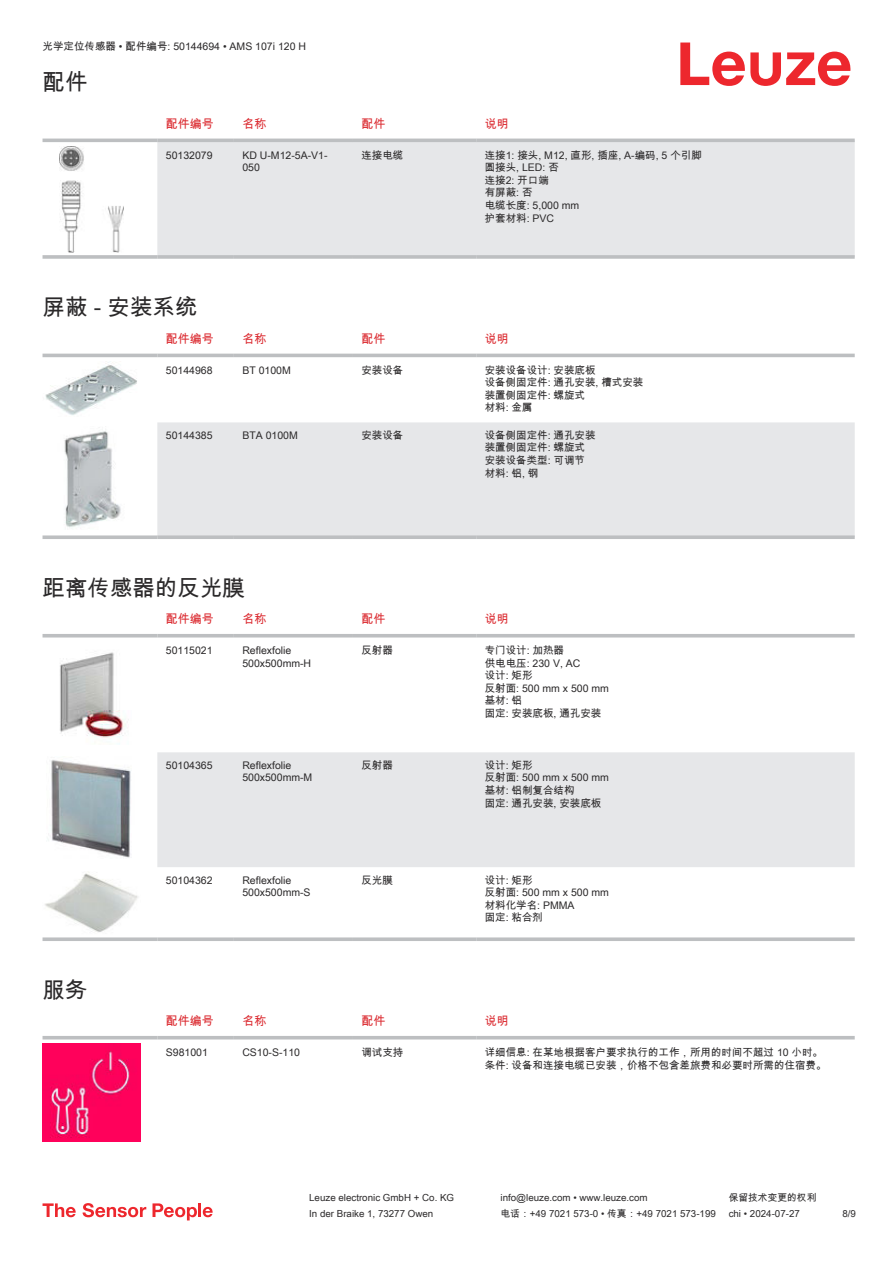
<style>
.page{position:relative;width:893px;height:1263px;background:#fff}
.page>*{position:absolute;margin:0;border:0;box-sizing:border-box;transform-origin:0 0}
.t1{font:22.5px "Arial Unicode MS";color:#2b292a}
.t2{font:12px "Arial Unicode MS";color:#db2a30}
.t3{font:10.5px/12.6px "Arial Unicode MS";color:#2b292a}
.t4{font:9.75px "Arial Unicode MS";color:#2b292a}
</style>
<div class="page">
<svg style="left:680px;top:43px;width:170px;height:43px"></svg>
<svg style="left:43px;top:138px;width:812px;height:1px"></svg>
<div style="left:157px;top:142px;width:698px;height:113px;background:#e6e7e9"></div>
<hr style="left:43px;top:139px;width:114px;height:3px;background:#bdbfc1">
<hr style="left:157px;top:139px;width:77px;height:3px;background:#bdbfc1">
<hr style="left:234px;top:139px;width:119px;height:3px;background:#bdbfc1">
<hr style="left:353px;top:139px;width:123px;height:3px;background:#bdbfc1">
<hr style="left:476px;top:139px;width:379px;height:3px;background:#bdbfc1">
<svg style="left:43px;top:255px;width:114px;height:4px"></svg>
<hr style="left:157px;top:255px;width:77px;height:4px;background:#bdbfc1">
<svg style="left:234px;top:255px;width:119px;height:4px"></svg>
<svg style="left:353px;top:255px;width:123px;height:4px"></svg>
<hr style="left:476px;top:255px;width:379px;height:4px;background:#bdbfc1">
<img style="left:59px;top:146px;width:65px;height:107px">
<svg style="left:43px;top:353px;width:812px;height:5px;fill:#efeff0"></svg>
<div style="left:157px;top:422px;width:698px;height:113px;background:#e6e7e9"></div>
<hr style="left:43px;top:354px;width:114px;height:3px;background:#bdbfc1">
<hr style="left:157px;top:354px;width:77px;height:3px;background:#bdbfc1">
<hr style="left:234px;top:354px;width:119px;height:3px;background:#bdbfc1">
<hr style="left:353px;top:354px;width:123px;height:3px;background:#bdbfc1">
<hr style="left:476px;top:354px;width:379px;height:3px;background:#bdbfc1">
<svg style="left:43px;top:535px;width:114px;height:4px"></svg>
<svg style="left:157px;top:535px;width:77px;height:4px"></svg>
<svg style="left:234px;top:535px;width:119px;height:4px"></svg>
<svg style="left:353px;top:535px;width:123px;height:4px"></svg>
<svg style="left:476px;top:535px;width:379px;height:4px;background:#c1c3c5"></svg>
<img style="left:45px;top:362px;width:92px;height:53px">
<img style="left:64px;top:431px;width:57px;height:97px">
<div style="left:157px;top:752px;width:698px;height:115px;background:#e6e7e9"></div>
<hr style="left:43px;top:634px;width:114px;height:3px;background:#bdbfc1">
<hr style="left:157px;top:634px;width:77px;height:3px;background:#bdbfc1">
<hr style="left:234px;top:634px;width:119px;height:3px;background:#bdbfc1">
<hr style="left:353px;top:634px;width:123px;height:3px;background:#bdbfc1">
<hr style="left:476px;top:634px;width:379px;height:3px;background:#bdbfc1">
<svg style="left:43px;top:937px;width:114px;height:4px"></svg>
<svg style="left:157px;top:937px;width:77px;height:4px"></svg>
<svg style="left:234px;top:937px;width:119px;height:4px"></svg>
<svg style="left:353px;top:937px;width:123px;height:4px"></svg>
<svg style="left:476px;top:937px;width:379px;height:4px;background:#c4c6c8"></svg>
<img style="left:60px;top:652px;width:69px;height:93px">
<img style="left:48px;top:760px;width:83px;height:98px">
<img style="left:45px;top:872px;width:93px;height:60px">
<svg style="left:43px;top:1039px;width:812px;height:103px"></svg>
<hr style="left:43px;top:1036px;width:114px;height:3px;background:#bdbfc1">
<hr style="left:157px;top:1036px;width:77px;height:3px;background:#bdbfc1">
<hr style="left:234px;top:1036px;width:119px;height:3px;background:#bdbfc1">
<hr style="left:353px;top:1036px;width:123px;height:3px;background:#bdbfc1">
<hr style="left:476px;top:1036px;width:379px;height:3px;background:#bdbfc1">
<img style="left:43px;top:1044px;width:97px;height:97px">
<svg style="left:43px;top:1203px;width:33px;height:14px"></svg>
<svg style="left:83px;top:1203px;width:63px;height:14px"></svg>
<svg style="left:153px;top:1203px;width:44px;height:17px"></svg>
<hr style="left:198px;top:1203px;width:3px;height:14px;background:#ed272d">
<svg style="left:203px;top:1207px;width:10px;height:10px"></svg>
<p class="t3" style="left:43px;top:40px;width:265px">光学定位传感器 • 配件编号: 50144694 • AMS 107i 120 H</p>
<h1 class="t1" style="left:43px;top:66px;width:46px">配件</h1>
<p class="t2" style="left:166px;top:115px;width:49px">配件编号</p>
<p class="t2" style="left:242px;top:115px;width:25px">名称</p>
<p class="t2" style="left:361px;top:115px;width:25px">配件</p>
<p class="t2" style="left:485px;top:115px;width:25px">说明</p>
<p class="t3" style="left:166px;top:148px;width:48px">50132079</p>
<p class="t3" style="left:242px;top:148px;width:87px">KD U-M12-5A-V1-<br>050</p>
<p class="t3" style="left:361px;top:148px;width:43px">连接电缆</p>
<p class="t3" style="left:485px;top:148px;width:219px">连接1: 接头, M12, 直形, 插座, A-编码, 5 个引脚圆接头, LED: 否<br>连接2: 开口端<br>有屏蔽: 否<br>电缆长度: 5,000 mm<br>护套材料: PVC</p>
<h1 class="t1" style="left:43px;top:291px;width:157px">屏蔽 - 安装系统</h1>
<p class="t2" style="left:166px;top:330px;width:49px">配件编号</p>
<p class="t2" style="left:242px;top:330px;width:25px">名称</p>
<p class="t2" style="left:361px;top:330px;width:25px">配件</p>
<p class="t2" style="left:485px;top:330px;width:25px">说明</p>
<p class="t3" style="left:166px;top:363px;width:48px">50144968</p>
<p class="t3" style="left:242px;top:363px;width:50px">BT 0100M</p>
<p class="t3" style="left:361px;top:363px;width:43px">安装设备</p>
<p class="t3" style="left:485px;top:363px;width:160px">安装设备设计: 安装底板<br>设备侧固定件: 通孔安装, 槽式安装装置侧固定件: 螺旋式<br>材料: 金属</p>
<p class="t3" style="left:166px;top:429px;width:48px">50144385</p>
<p class="t3" style="left:242px;top:429px;width:57px">BTA 0100M</p>
<p class="t3" style="left:361px;top:429px;width:43px">安装设备</p>
<p class="t3" style="left:485px;top:429px;width:112px">设备侧固定件: 通孔安装装置侧固定件: 螺旋式安装设备类型: 可调节材料: 铝, 钢</p>
<h1 class="t1" style="left:43px;top:571px;width:204px">距离传感器的反光膜</h1>
<p class="t2" style="left:166px;top:610px;width:49px">配件编号</p>
<p class="t2" style="left:242px;top:610px;width:25px">名称</p>
<p class="t2" style="left:361px;top:610px;width:25px">配件</p>
<p class="t2" style="left:485px;top:610px;width:25px">说明</p>
<p class="t3" style="left:166px;top:644px;width:48px">50115021</p>
<p class="t3" style="left:242px;top:644px;width:70px">Reflexfolie<br>500x500mm-H</p>
<p class="t3" style="left:361px;top:644px;width:33px">反射器</p>
<p class="t3" style="left:485px;top:644px;width:126px">专门设计: 加热器<br>供电电压: 230 V, AC<br>设计: 矩形<br>反射面: 500 mm x 500 mm基材: 铝<br>固定: 安装底板, 通孔安装</p>
<p class="t3" style="left:166px;top:758px;width:48px">50104365</p>
<p class="t3" style="left:242px;top:758px;width:72px">Reflexfolie<br>500x500mm-M</p>
<p class="t3" style="left:361px;top:758px;width:33px">反射器</p>
<p class="t3" style="left:485px;top:758px;width:126px">设计: 矩形<br>反射面: 500 mm x 500 mm基材: 铝制复合结构<br>固定: 通孔安装, 安装底板</p>
<h1 class="t1" style="left:43px;top:973px;width:46px">服务</h1>
<p class="t3" style="left:166px;top:873px;width:48px">50104362</p>
<p class="t3" style="left:242px;top:873px;width:70px">Reflexfolie<br>500x500mm-S</p>
<p class="t3" style="left:361px;top:873px;width:33px">反光膜</p>
<p class="t3" style="left:485px;top:873px;width:126px">设计: 矩形<br>反射面: 500 mm x 500 mm材料化学名: PMMA<br>固定: 粘合剂</p>
<p class="t2" style="left:166px;top:1012px;width:49px">配件编号</p>
<p class="t2" style="left:242px;top:1012px;width:25px">名称</p>
<p class="t2" style="left:361px;top:1012px;width:25px">配件</p>
<p class="t2" style="left:485px;top:1012px;width:25px">说明</p>
<p class="t3" style="left:166px;top:1046px;width:44px">S981001</p>
<p class="t3" style="left:242px;top:1046px;width:59px">CS10-S-110</p>
<p class="t3" style="left:361px;top:1046px;width:43px">调试支持</p>
<p class="t3" style="left:485px;top:1046px;width:343px">详细信息: 在某地根据客户要求执行的工作，所用的时间不超过 10 小时。条件: 设备和连接电缆已安装，价格不包含差旅费和必要时所需的住宿费。</p>
<p class="t4" style="left:309px;top:1191px;width:146px">Leuze electronic GmbH + Co. KG</p>
<p class="t4" style="left:501px;top:1191px;width:149px">info@leuze.com • www.leuze.com</p>
<p class="t4" style="left:729px;top:1191px;width:89px">保留技术变更的权利</p>
<p class="t4" style="left:309px;top:1206px;width:126px">In der Braike 1, 73277 Owen</p>
<p class="t4" style="left:501px;top:1206px;width:217px">电话：+49 7021 573-0 • 传真：+49 7021 573-199</p>
<p class="t4" style="left:729px;top:1206px;width:73px">chi • 2024-07-27</p>
<p class="t4" style="left:842px;top:1206px;width:15px">8/9</p>
</div>
